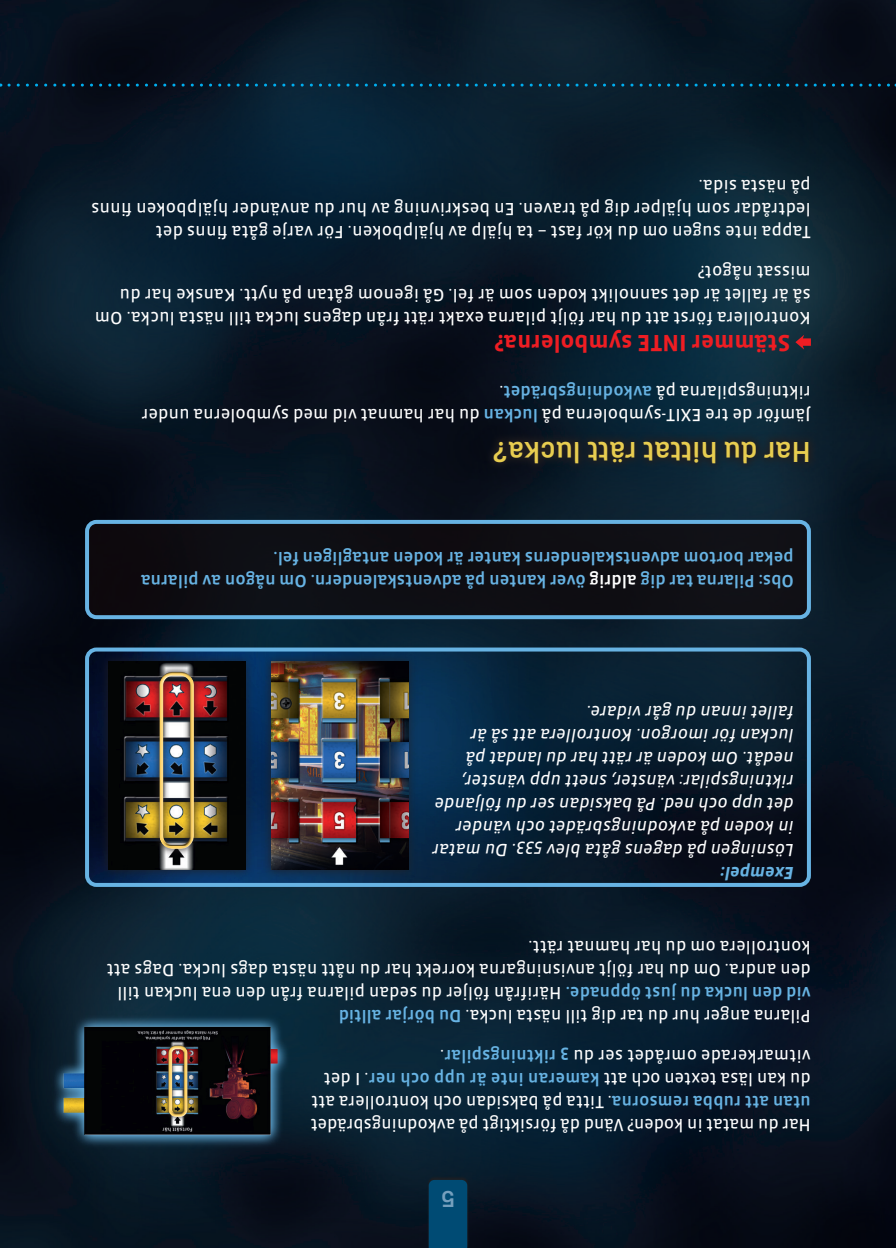
<style>
.page{position:relative;width:896px;height:1248px;background:#fff}
.page>*{position:absolute;margin:0;border:0;box-sizing:border-box;transform-origin:0 0}
.Head{font:700 30px "Marianina X Wd FY";letter-spacing:-.005em;color:#e8cd50}
.t1{font:700 24px "Vista Sans OT";color:#ee1d23}
.fließ{font:700 24px "Marianina X Wd FY";color:#76a0be}
.t2{font:18px/23px "Vista Sans OT";letter-spacing:.01em;color:#fff}
.t3{font:italic 18px/23px "Vista Sans OT";letter-spacing:.01em;color:#fff}
.t4{font:500 18px/23px "Vista Sans OT";color:#67b3e3}
.t5{font:italic 700 18px "Vista Sans OT";color:#67b3e3}
.s1{font-weight:500;color:#67b3e3}
.s2{color:#fff}
</style>
<div class="page">
<img style="left:0;top:0;width:896px;height:1247px">
<svg style="left:87px;top:648px;width:465px;height:236px;background:#052643"></svg>
<div style="left:261px;top:652px;width:156px;height:227px;background:#231f20;opacity:.75"></div>
<img style="left:271px;top:662px;width:137px;height:207px">
<div style="left:98px;top:652px;width:156px;height:227px;background:#231f20;opacity:.75"></div>
<img style="left:108px;top:662px;width:137px;height:207px">
<div style="left:152px;top:664px;width:50px;height:192px;background:#231f20;opacity:.66"></div>
<div style="left:159px;top:670px;width:36px;height:176px;background:#231f20;opacity:.75"></div>
<svg style="left:51px;top:1014px;width:240px;height:134px"></svg>
<svg style="left:54px;top:1016px;width:234px;height:130px;background:#1c3f55"></svg>
<img style="left:46px;top:1024px;width:264px;height:113px">
<div style="left:164px;top:1040px;width:28px;height:81px;background:#231f20;opacity:.66"></div>
<div style="left:167px;top:1047px;width:22px;height:70px;background:#fff;opacity:.75"></div>
<div style="left:167px;top:1043px;width:22px;height:71px;background:#231f20;opacity:.75"></div>
<div style="left:87px;top:522px;width:722px;height:95px;background:#0e0e13;border-radius:9px"></div>
<div style="left:85px;top:520px;width:726px;height:99px;border:4px solid #67b3e3;border-radius:9px"></div>
<div style="left:85px;top:647px;width:726px;height:239px;border:4px solid #67b3e3;border-radius:9px"></div>
<svg style="left:484px;top:431px;width:335px;height:42px;background:#131e28"></svg>
<svg style="left:795px;top:335px;width:16px;height:14px"></svg>
<div style="left:427px;top:1175px;width:42px;height:72px;background:#231f20;opacity:.75"></div>
<div style="left:429px;top:1179px;width:38px;height:68px;background:#004b74"></div>
<svg style="left:9px;top:84px;width:887px;height:3px;background:#063b56"></svg>
<p class="t2" style="left:811px;top:243px;width:721px;rotate:-180deg">Tappa inte sugen om du kör fast – ta hjälp av hjälpboken. För varje gåta finns det ledtrådar som hjälper dig på traven. En beskrivning av hur du använder hjälpboken finns på nästa sida.</p>
<p class="t2" style="left:811px;top:329px;width:717px;rotate:-180deg">Kontrollera först att du har följt pilarna exakt rätt från dagens lucka till nästa lucka. Om så är fallet är det sannolikt koden som är fel. Gå igenom gåtan på nytt. Kanske har du missat något?</p>
<p class="t1" style="left:790px;top:355px;width:297px;rotate:-180deg">Stämmer INTE symbolerna?</p>
<p class="t2" style="left:811px;top:426px;width:671px;rotate:-180deg">Jämför de tre EXIT-symbolerna på <span class="s1">luckan</span> du har hamnat vid med symbolerna under riktningspilarna på <span class="s1">avkodningsbrädet</span>.</p>
<p class="Head" style="left:811px;top:468px;width:321px;rotate:-180deg">Har du hittat rätt lucka?</p>
<p class="t4" style="left:794px;top:592px;width:654px;rotate:-180deg">Obs: Pilarna tar dig <span class="s2">aldrig</span> över kanten på adventskalendern. Om någon av pilarna pekar bortom adventskalenderns kanter är koden antagligen fel.</p>
<p class="t3" style="left:794px;top:861px;width:363px;rotate:-180deg">Lösningen på dagens gåta blev 533. Du matar in koden på avkodningsbrädet och vänder det upp och ned. På baksidan ser du följande riktningspilar: vänster, snett upp vänster, nedåt. Om koden är rätt har du landat på luckan för imorgon. Kontrollera att så är fallet innan du går vidare.</p>
<p class="t5" style="left:794px;top:882px;width:75px;rotate:-180deg">Exempel:</p>
<p class="t2" style="left:811px;top:1027px;width:705px;rotate:-180deg">Pilarna anger hur du tar dig till nästa lucka. <span class="s1">Du börjar alltid<br>vid den lucka du just öppnade.</span> Härifrån följer du sedan pilarna från den ena luckan till den andra. Om du har följt anvisningarna korrekt har du nått nästa dags lucka. Dags att kontrollera om du har hamnat rätt.</p>
<p class="t2" style="left:811px;top:1136px;width:501px;rotate:-180deg">Har du matat in koden? Vänd då försiktigt på avkodningsbrädet <span class="s1">utan att rubba remsorna</span>. Titta på baksidan och kontrollera att du kan läsa texten och att <span class="s1">kameran inte är upp och ner</span>. I det vitmarkerade området ser du <span class="s1">3 riktningspilar</span>.</p>
<p class="fließ" style="left:455px;top:1211px;width:16px;rotate:-180deg">5</p>
</div>
